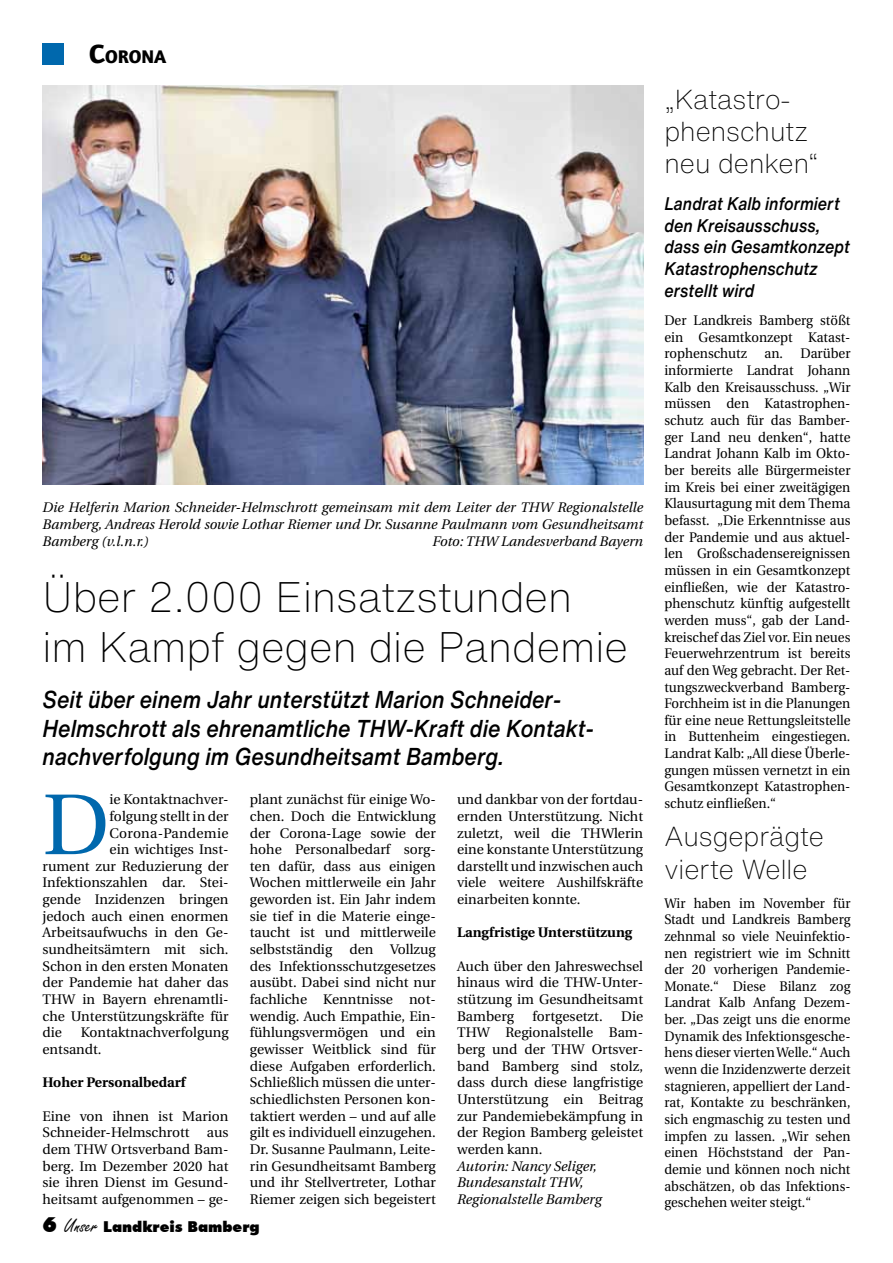
<style>
.page{position:relative;width:893px;height:1263px;background:#fff}
.page>*{position:absolute;margin:0;border:0;box-sizing:border-box;transform-origin:0 0}
.t1{font:86.1px "Utopia";color:#0068ad}
.t2{font:200 42px/50.4px "Helvetica Now Text";color:#000}
.t3{font:200 27px/32.4px "Helvetica Now Text";color:#000}
.t4{font:italic 500 24px/28.8px "Helvetica Now Text";color:#000;scale:.89 1}
.t5{font:900 18.9px "Quay Sans EF";color:#000}
.t6{font:italic 500 18px/21.6px "Helvetica Now Text";color:#000;scale:.89 1}
.t7{font:900 15px "Futura BT";color:#000}
.t8{font:13.8px/16.6px "Utopia";color:#000;text-align:justify}
.t9{font:13.8px/16.6px "Utopia";color:#000;text-align:justify;scale:.95 1}
.t10{font:13.8px/16.6px "Utopia";color:#000;text-align:justify;scale:.94 1}
.t11{font:italic 13.8px/16.6px "Utopia";color:#000;text-align:justify}
.t12{font:700 13.8px "Utopia";color:#000}
.t13{font:13.8px "Utopia";letter-spacing:.02em;color:#000}
.s1{font-size:27px}
.s2{font-size:21px}
.s3{font-family:"Freestyle Script";font-weight:400;font-size:21px}
</style>
<div class="page">
<div style="left:43px;top:43px;width:21px;height:21px;background:#0068ad"></div>
<img style="left:43px;top:85px;width:600px;height:400px">
<h3 class="t5" style="left:89px;top:46px;width:79px"><span class="s1">C</span>ORONA</h3>
<p class="t11" style="left:43px;top:499px;width:602px">Die Helferin Marion Schneider-Helmschrott gemeinsam mit dem Leiter der THW Regionalstelle Bamberg, Andreas Herold sowie Lothar Riemer und Dr. Susanne Paulmann vom Gesundheitsamt Bamberg (v.l.n.r.)</p>
<p class="t11" style="left:432px;top:533px;width:212px">Foto: THW Landesverband Bayern</p>
<h2 class="t2" style="left:43px;top:570px;width:587px">Über 2.000 Einsatzstunden<br>im Kampf gegen die Pandemie</h2>
<h3 class="t4" style="left:43px;top:684px;width:621px">Seit über einem Jahr unterstützt Marion Schneider-<br>Helmschrott als ehrenamtliche THW-Kraft die Kontakt&shy;nachverfolgung im Gesundheitsamt Bamberg.</h3>
<p class="t8" style="left:250px;top:791px;width:188px">plant zunächst für einige Wo&shy;chen. Doch die Entwicklung der Corona-Lage sowie der hohe Personalbedarf sorg&shy;ten dafür, dass aus einigen Wochen mittlerweile ein Jahr geworden ist. Ein Jahr indem sie tief in die Materie einge&shy;taucht ist und mittlerweile selbstständig den Vollzug des Infektionsschutzgesetzes ausübt. Dabei sind nicht nur fachliche Kenntnisse not&shy;wendig. Auch Empathie, Ein&shy;fühlungsvermögen und ein gewisser Weitblick sind für diese Aufgaben erforderlich.<br>Schließlich müssen die unter&shy;schiedlichsten Personen kon&shy;taktiert werden – und auf alle gilt es individuell einzugehen.<br>Dr. Susanne Paulmann, Leite&shy;rin Gesundheitsamt Bamberg und ihr Stellvertreter, Lothar Riemer zeigen sich begeistert</p>
<p class="t8" style="left:457px;top:791px;width:188px">und dankbar von der fortdau&shy;ernden Unterstützung. Nicht zuletzt, weil die THWlerin eine konstante Unterstützung darstellt und inzwischen auch viele weitere Aushilfskräfte einarbeiten konnte.</p>
<h1 class="t1" style="left:43px;top:777px;width:69px">D</h1>
<p class="t8" style="left:110px;top:791px;width:120px">ie Kontaktnachver-</p>
<p class="t8" style="left:110px;top:808px;width:120px">folgung stellt in der</p>
<p class="t13" style="left:110px;top:825px;width:120px">Corona-Pandemie</p>
<p class="t8" style="left:110px;top:841px;width:120px">ein wichtiges Inst-</p>
<p class="t8" style="left:43px;top:858px;width:188px">rument zur Reduzierung der</p>
<p class="t8" style="left:43px;top:875px;width:188px">Infektionszahlen dar. Stei-</p>
<p class="t8" style="left:43px;top:891px;width:188px">gende Inzidenzen bringen</p>
<p class="t8" style="left:43px;top:908px;width:188px">jedoch auch einen enormen</p>
<p class="t8" style="left:43px;top:925px;width:188px">Arbeitsaufwuchs in den Ge-</p>
<p class="t8" style="left:43px;top:941px;width:188px">sundheitsämtern mit sich.</p>
<p class="t8" style="left:43px;top:958px;width:188px">Schon in den ersten Monaten</p>
<p class="t8" style="left:43px;top:975px;width:188px">der Pandemie hat daher das</p>
<p class="t8" style="left:43px;top:991px;width:188px">THW in Bayern ehrenamtli-</p>
<p class="t8" style="left:43px;top:1008px;width:188px">che Unterstützungskräfte für</p>
<p class="t8" style="left:43px;top:1024px;width:21px">die</p>
<p class="t12" style="left:457px;top:925px;width:177px">Langfristige Unterstützung</p>
<p class="t8" style="left:457px;top:958px;width:188px">Auch über den Jahreswechsel hinaus wird die THW-Unter&shy;stützung im Gesundheitsamt Bamberg</p>
<p class="t8" style="left:533px;top:1008px;width:72px">fortgesetzt.</p>
<p class="t8" style="left:457px;top:1008px;width:188px;text-indent:164px">Die THW Regionalstelle Bam&shy;berg und der THW Ortsver&shy;band Bamberg sind stolz, dass durch diese langfristige Unterstützung ein Beitrag zur Pandemiebekämpfung in der Region Bamberg geleistet werden kann.</p>
<p class="t11" style="left:457px;top:1158px;width:146px;text-align:left">Autorin: Nancy Seliger,<br>Bundesanstalt THW,<br>Regionalstelle Bamberg</p>
<p class="t8" style="left:43px;top:1024px;width:188px;text-indent:38px">Kontaktnachverfolgung entsandt.</p>
<p class="t12" style="left:43px;top:1075px;width:145px">Hoher Personalbedarf</p>
<p class="t8" style="left:43px;top:1108px;width:188px">Eine von ihnen ist Marion Schneider-Helmschrott aus dem THW Ortsverband Bam&shy;berg. Im Dezember 2020 hat sie ihren Dienst im Gesund&shy;heitsamt aufgenommen – ge-</p>
<p class="t7" style="left:43px;top:1218px;width:219px"><span class="s2">6</span> <span class="s3">Unser</span> Landkreis Bamberg</p>
<h3 class="t3" style="left:664px;top:82px;width:155px">„Katastro&shy;phenschutz neu denken“</h3>
<h3 class="t6" style="left:664px;top:192px;width:210px">Landrat Kalb informiert den Kreisausschuss, dass ein Gesamtkonzept<br>Katastrophenschutz erstellt wird</h3>
<p class="t9" style="left:664px;top:312px;width:197px">Der Landkreis Bamberg stößt ein Gesamtkonzept Katast&shy;rophenschutz</p>
<p class="t9" style="left:664px;top:346px;width:197px;text-indent:100px">an. Darüber informierte Landrat Johann Kalb den Kreisausschuss. „Wir müssen den Katastrophen&shy;schutz auch für das Bamber&shy;ger Land neu denken“, hatte Landrat Johann Kalb im Okto&shy;ber bereits alle Bürgermeister im Kreis bei einer zweitägigen Klausurtagung mit dem Thema befasst. „Die Erkenntnisse aus der Pandemie und aus aktuel&shy;len Großschadensereignissen müssen in ein Gesamtkonzept einfließen, wie der Katastro&shy;phenschutz künftig aufgestellt werden muss“, gab der Land&shy;kreischef das Ziel vor. Ein neues Feuerwehrzentrum ist bereits auf den Weg gebracht. Der Ret&shy;tungszweckverband Bamberg-Forchheim ist in die Planungen für eine neue Rettungsleitstelle in Buttenheim eingestiegen.<br>Landrat Kalb: „All diese Überle&shy;gungen müssen vernetzt in ein Gesamtkonzept Katastrophen&shy;schutz einfließen.“</p>
<h3 class="t3" style="left:664px;top:820px;width:161px">Ausgeprägte vierte Welle</h3>
<p class="t10" style="left:664px;top:895px;width:199px">Wir haben im November für Stadt und Landkreis Bamberg zehnmal so viele Neuinfektio&shy;nen registriert wie im Schnitt der 20 vorherigen Pandemie-Monate.“ Diese Bilanz zog Landrat Kalb Anfang Dezem&shy;ber. „Das zeigt uns die enorme Dynamik des Infektionsgesche&shy;hens dieser vierten Welle.“ Auch wenn die Inzidenzwerte derzeit stagnieren, appelliert der Land&shy;rat, Kontakte zu beschränken, sich engmaschig zu testen und impfen zu lassen. „Wir sehen einen Höchststand der Pan&shy;demie und können noch nicht abschätzen, ob das Infektions&shy;geschehen weiter steigt.“</p>
</div>
